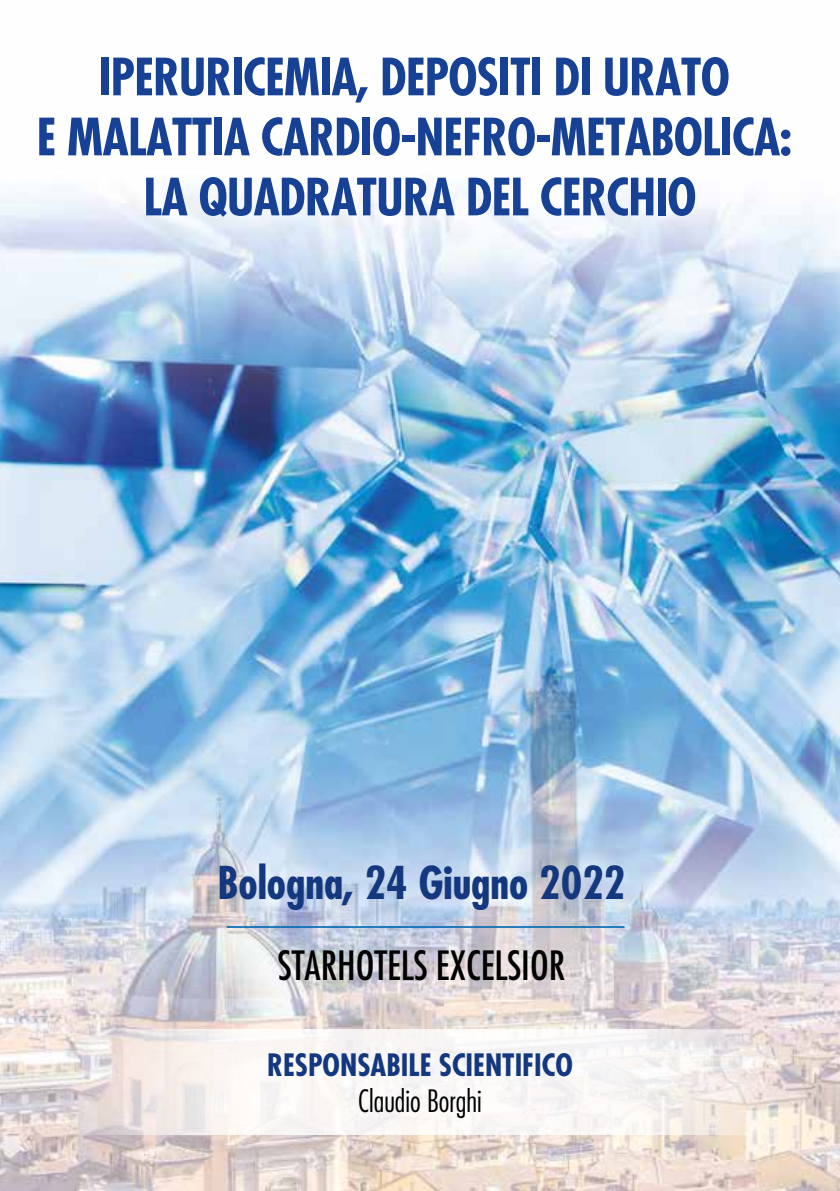
<style>
.page{position:relative;width:840px;height:1191px;background:#fff}
.page>*{position:absolute;margin:0;border:0;box-sizing:border-box;transform-origin:0 0}
.t1{font:700 condensed 50px/60px "Futura Std";letter-spacing:-.015em;color:#164194;text-align:center}
.t2{font:700 condensed 44px "Futura Std";color:#14387f}
.t3{font:condensed 39.2px "Futura Std";color:#000}
.t4{font:700 condensed 30px "Futura Std";color:#14387f}
.t5{font:300 condensed 30px "Futura Std";color:#000}
</style>
<div class="page">
<img style="left:0;top:187px;width:839px;height:1004px">
<svg style="left:0;top:1029px;width:839px;height:105px"></svg>
<hr style="left:227px;top:926px;width:397px;height:1px;background:#0069b4">
<p class="t1" style="left:37px;top:47px;width:756px">IPERURICEMIA, DEPOSITI DI URATO<br>E MALATTIA CARDIO-NEFRO-METABOLICA:<br>LA QUADRATURA DEL CERCHIO</p>
<p class="t2" style="left:217px;top:855px;width:409px">Bologna, 24 Giugno 2022</p>
<p class="t3" style="left:278px;top:942px;width:288px">STARHOTELS EXCELSIOR</p>
<p class="t4" style="left:267px;top:1046px;width:307px">RESPONSABILE SCIENTIFICO</p>
<p class="t5" style="left:358px;top:1083px;width:125px">Claudio Borghi</p>
</div>
